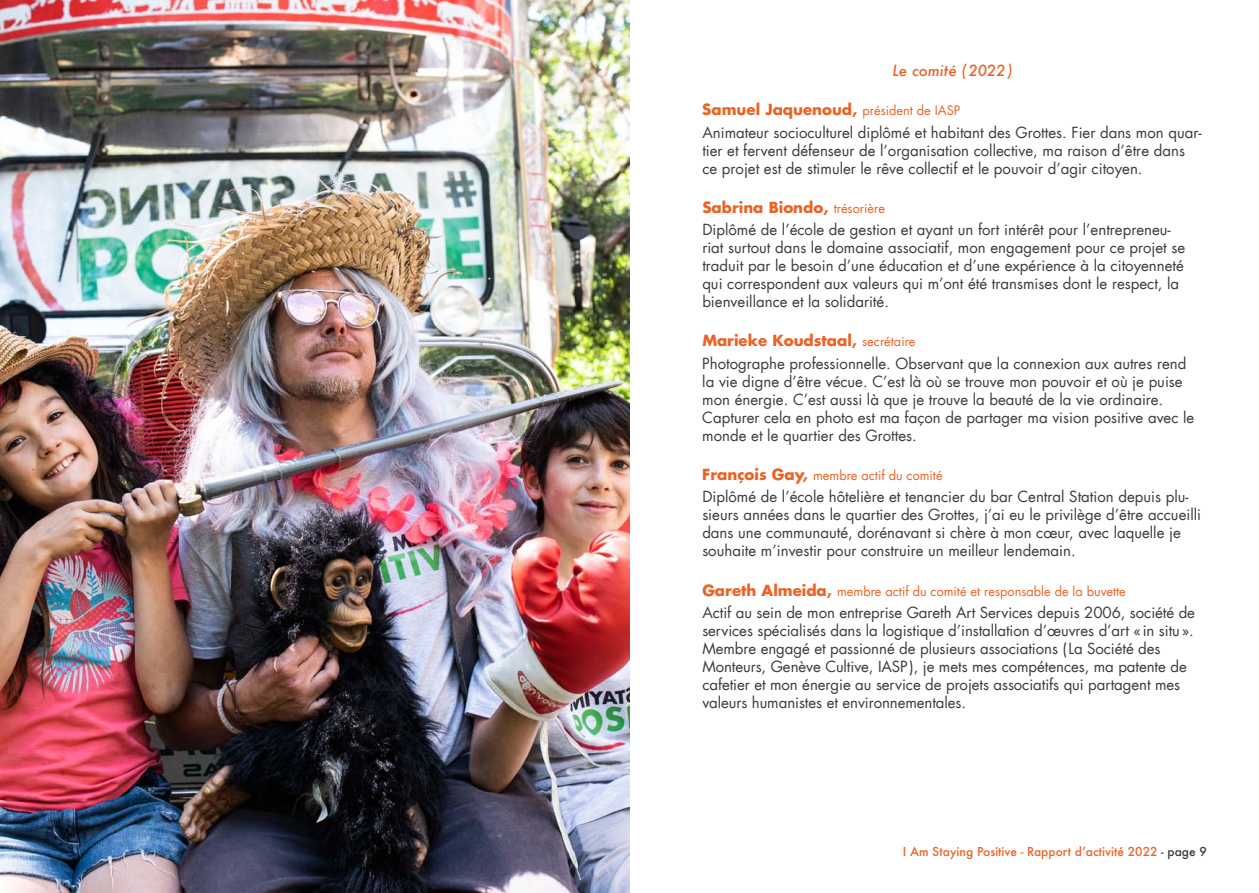
<style>
.page{position:relative;width:1259px;height:893px;background:#fff}
.page>*{position:absolute;margin:0;border:0;box-sizing:border-box;transform-origin:0 0}
.t1{font:15px/18px "Futura LT";color:#3c3c3b}
.t2{font:italic 500 15px "Futura";color:#ec6225}
.t3{font:12.75px "Futura LT";color:#ec6225}
.t4{font:500 12px "Futura";color:#ec6225}
.s1{font-weight:700;color:#ec6225}
.s2{font-size:12.75px;color:#ec6225}
.s3{font-weight:700;font-size:15px}
.s4{color:#3c3c3b}
</style>
<div class="page">
<img style="left:0;top:0;width:629px;height:893px">
<p class="t2" style="left:892px;top:60px;width:121px">Le comité (2022)</p>
<p class="t1" style="left:702px;top:99px;width:501px;line-height:22.2px"><span class="s1">Samuel Jaquenoud,</span> <span class="s2">président de IASP<br></span>Animateur socioculturel diplômé et habitant des Grottes. Fier dans mon quar-</p>
<p class="t1" style="left:702px;top:141px;width:484px">tier et fervent défenseur de l’organisation collective, ma raison d’être dans ce projet est de stimuler le rêve collectif et le pouvoir d’agir citoyen.</p>
<p class="t1" style="left:702px;top:196px;width:470px;line-height:22.2px"><span class="s1">Sabrina Biondo,</span> <span class="s2">trésorière<br></span>Diplômé de l’école de gestion et ayant un fort intérêt pour l’entrepreneu-</p>
<p class="t1" style="left:702px;top:239px;width:484px">riat surtout dans le domaine associatif, mon engagement pour ce projet se traduit par le besoin d’une éducation et d’une expérience à la citoyenneté qui correspondent aux valeurs qui m’ont été transmises dont le respect, la bienveillance et la solidarité.</p>
<p class="t1" style="left:702px;top:330px;width:485px;line-height:22.2px"><span class="s1">Marieke Koudstaal,</span> <span class="s2">secrétaire<br></span>Photographe professionnelle. Observant que la connexion aux autres rend</p>
<p class="t1" style="left:702px;top:372px;width:493px">la vie digne d’être vécue. C’est là où se trouve mon pouvoir et où je puise mon énergie. C’est aussi là que je trouve la beauté de la vie ordinaire.<br>Capturer cela en photo est ma façon de partager ma vision positive avec le monde et le quartier des Grottes.</p>
<p class="t3" style="left:702px;top:467px;width:242px"><span class="s3">François Gay,</span> membre actif du comité</p>
<p class="t1" style="left:702px;top:488px;width:500px">Diplômé de l’école hôtelière et tenancier du bar Central Station depuis plu&shy;sieurs années dans le quartier des Grottes, j’ai eu le privilège d’être accueilli dans une communauté, dorénavant si chère à mon cœur, avec laquelle je souhaite m’investir pour construire un meilleur lendemain.</p>
<p class="t3" style="left:702px;top:583px;width:425px"><span class="s3">Gareth Almeida,</span> membre actif du comité et responsable de la buvette</p>
<p class="t1" style="left:702px;top:603px;width:494px">Actif au sein de mon entreprise Gareth Art Services depuis 2006, société de services spécialisés dans la logistique d’installation d’œuvres d’art «in situ».<br>Membre engagé et passionné de plusieurs associations (La Société des Monteurs, Genève Cultive, IASP), je mets mes compétences, ma patente de cafetier et mon énergie au service de projets associatifs qui partagent mes valeurs humanistes et environnementales.</p>
<p class="t4" style="left:903px;top:843px;width:305px">I Am Staying Positive - Rapport d’activité 2022 <span class="s4">- page 9</span></p>
</div>
